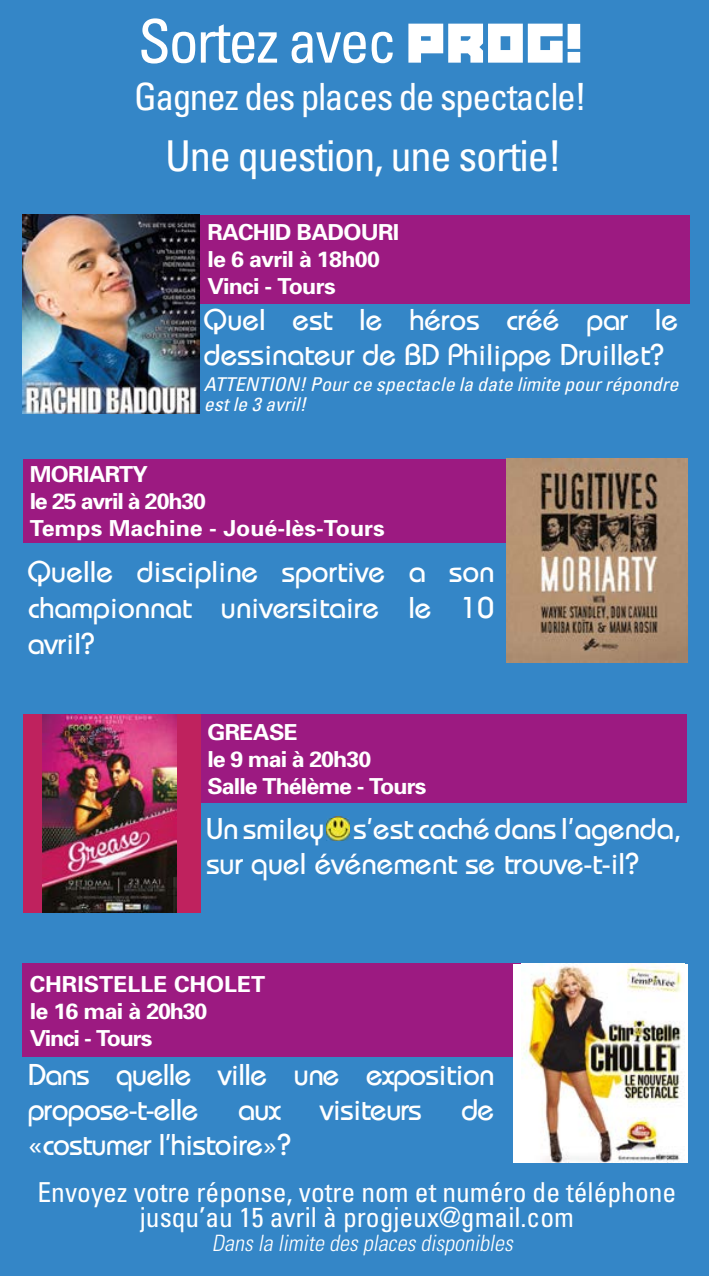
<style>
.page{position:relative;width:709px;height:1276px;background:#3486c7}
.page>*{position:absolute;margin:0;border:0;box-sizing:border-box;transform-origin:0 0}
.t1{font:condensed 60px "Univers";letter-spacing:-.04em;color:#fff}
.t2{font:condensed 42.5px "Univers";letter-spacing:-.03em;color:#fff}
.t3{font:condensed 37.5px "Univers";letter-spacing:-.04em;color:#fff}
.t4{font:30px/35px "Bauhaus";color:#fff}
.t5{font:30px/35px "Bauhaus";letter-spacing:-.02em;color:#fff}
.t6{font:condensed 27.5px/25px "Univers";color:#fff;text-align:center}
.t7{font:italic 300 condensed 22.5px "Univers";color:#fff}
.t8{font:700 22px/27px "Univers";letter-spacing:-.03em;color:#fff;scale:1.05 1}
.t9{font:italic condensed 19px/20px "Univers";color:#fff;scale:1.05 1}
.s1{font-family:"East Bloc ICG Closed";font-stretch:normal}
.s2{font-family:"East Bloc ICG Closed";font-stretch:normal;font-size:51px}
</style>
<div class="page">
<div style="left:23px;top:964px;width:498px;height:93px;background:#9c1a81"></div>
<div style="left:23px;top:459px;width:491px;height:83px;background:#9c1a81"></div>
<div style="left:200px;top:714px;width:486px;height:89px;background:#9c1a81"></div>
<div style="left:23px;top:714px;width:177px;height:199px;background:#bf225e"></div>
<img style="left:43px;top:714px;width:133px;height:199px">
<div style="left:200px;top:215px;width:489px;height:88px;background:#9c1a81"></div>
<div style="left:513px;top:964px;width:174px;height:198px;background:#fff"></div>
<img style="left:522px;top:964px;width:162px;height:198px">
<img style="left:506px;top:459px;width:181px;height:203px">
<img style="left:23px;top:215px;width:177px;height:198px">
<img style="left:332px;top:816px;width:12px;height:2px">
<img style="left:326px;top:818px;width:24px;height:22px">
<h1 class="t1" style="left:138px;top:3px;width:447px">Sortez avec <span class="s1">PROG</span><span class="s2">!</span></h1>
<p class="t3" style="left:134px;top:73px;width:454px">Gagnez des places de spectacle!</p>
<h2 class="t2" style="left:165px;top:129px;width:398px">Une question, une sortie!</h2>
<p class="t8" style="left:207px;top:219px;width:184px">RACHID BADOURI le 6 avril à 18h00<br>Vinci - Tours</p>
<p class="t4" style="left:204px;top:302px;width:476px">Quel est le héros créé par le dessinateur de BD Philippe Druillet?</p>
<p class="t9" style="left:204px;top:374px;width:453px">ATTENTION! Pour ce spectacle la date limite pour répondre est le 3 avril!</p>
<p class="t8" style="left:30px;top:460px;width:340px">MORIARTY<br>le 25 avril à 20h30<br>Temps Machine - Joué-lès-Tours</p>
<p class="t4" style="left:28px;top:553px;width:468px;line-height:36px;text-align:justify">Quelle discipline sportive a son championnat universitaire le 10 avril?</p>
<p class="t8" style="left:207px;top:718px;width:210px">GREASE<br>le 9 mai à 20h30<br>Salle Thélème - Tours</p>
<p class="t4" style="left:206px;top:810px;width:477px">Un smiley s’est caché dans l’agenda, sur quel événement se trouve-t-il?</p>
<p class="t8" style="left:30px;top:970px;width:226px">CHRISTELLE CHOLET le 16 mai à 20h30<br>Vinci - Tours</p>
<p class="t5" style="left:28px;top:1056px;width:468px">Dans quelle ville une exposition propose-t-elle</p>
<p class="t4" style="left:238px;top:1091px;width:44px">aux</p>
<p class="t5" style="left:320px;top:1091px;width:103px">visiteurs</p>
<p class="t4" style="left:461px;top:1091px;width:34px">de</p>
<p class="t5" style="left:28px;top:1126px;width:264px">«costumer l’histoire»?</p>
<p class="t6" style="left:38px;top:1179px;width:640px">Envoyez votre réponse, votre nom et numéro de téléphone jusqu’au 15 avril à progjeux@gmail.com</p>
<p class="t7" style="left:212px;top:1229px;width:307px">Dansla limite desplacesdisponibles</p>
</div>
